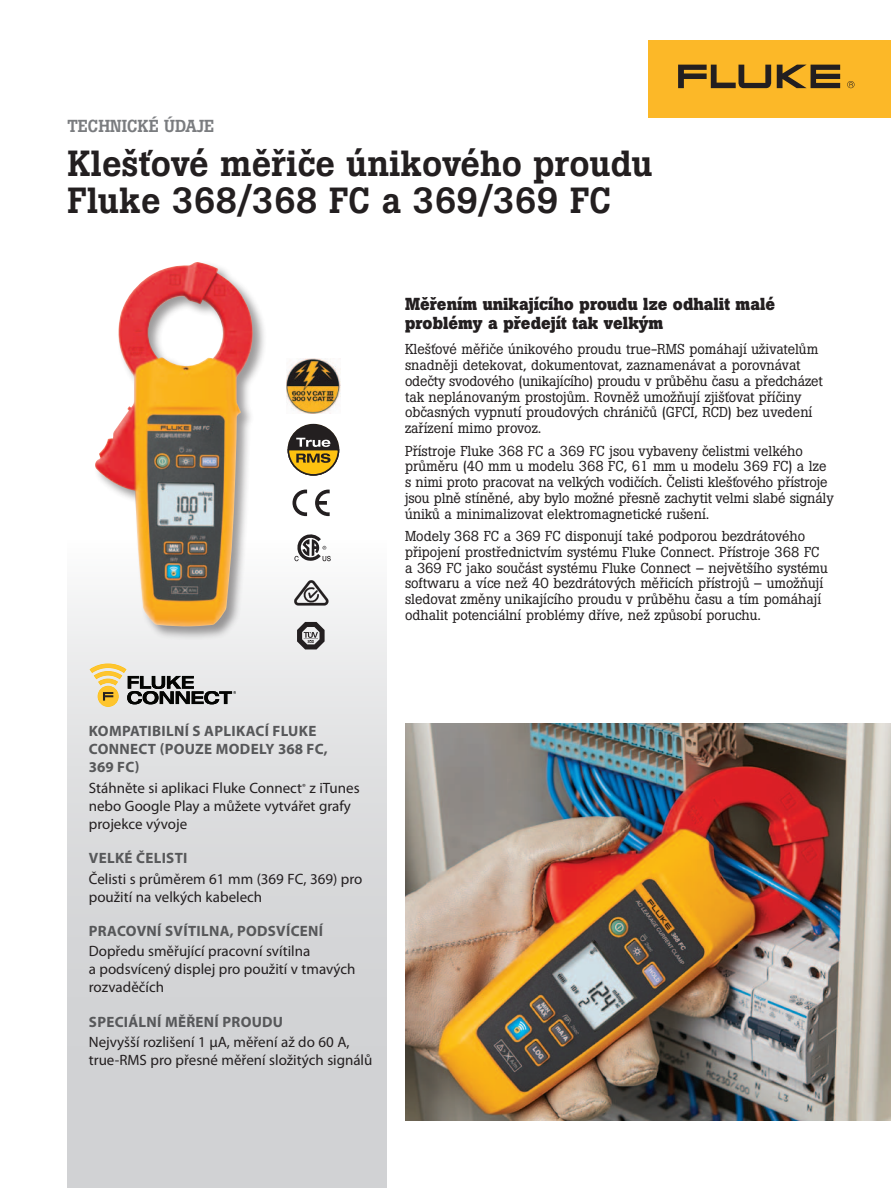
<style>
.page{position:relative;width:891px;height:1188px;background:#fff}
.page>*{position:absolute;margin:0;border:0;box-sizing:border-box;transform-origin:0 0}
.t1{font:500 36px/37.5px "Boton Pro";color:#231f20}
.t2{font:700 17.25px/18.8px "Boton Pro";color:#231f20}
.t3{font:500 17.25px "Boton Pro";color:#7a7c7f}
.t4{font:15px/18px "Myriad Pro";color:#231f20}
.t5{font:700 15px/18px "Myriad Pro";letter-spacing:.02em;color:#57585a}
.t6{font:14.25px/15.8px "Boton Pro";color:#231f20}
</style>
<div class="page">
<div style="left:68px;top:540px;width:319px;height:648px;background:linear-gradient(to bottom,#f2f3f3,#c8c9cc)"></div>
<div style="left:648px;top:40px;width:243px;height:78px;background:#fcb828"></div>
<svg style="left:777px;top:65px;width:63px;height:23px"></svg>
<svg style="left:678px;top:65px;width:93px;height:23px"></svg>
<svg style="left:847px;top:81px;width:8px;height:7px"></svg>
<div style="left:93px;top:261px;width:174px;height:380px;background:#231f20;opacity:.45"></div>
<img style="left:95px;top:262px;width:160px;height:365px">
<svg style="left:294px;top:534px;width:37px;height:27px"></svg>
<svg style="left:293px;top:490px;width:14px;height:26px"></svg>
<svg style="left:315px;top:490px;width:15px;height:26px"></svg>
<svg style="left:294px;top:580px;width:35px;height:26px"></svg>
<svg style="left:297px;top:622px;width:28px;height:27px"></svg>
<div style="left:288px;top:425px;width:51px;height:50px;background:#231f20;border-radius:50%"></div>
<svg style="left:287px;top:438px;width:53px;height:38px"></svg>
<div style="left:98px;top:686px;width:20px;height:21px;background:#fcc429;border:1px solid #fdc215;border-radius:50%"></div>
<div style="left:98px;top:686px;width:20px;height:20px;background:#fec52e;border-radius:50%"></div>
<svg style="left:90px;top:664px;width:146px;height:40px;background:#b6b09f"></svg>
<img style="left:405px;top:724px;width:486px;height:396px">
<img style="left:286px;top:359px;width:54px;height:54px">
<p class="t3" style="left:68px;top:115px;width:148px">TECHNICKÉ ÚDAJE</p>
<h1 class="t1" style="left:68px;top:144px;width:587px">Klešťové měřiče únikového proudu<br>Fluke 368/368 FC a 369/369 FC</h1>
<p class="t2" style="left:405px;top:295px;width:372px">Měřením unikajícího proudu lze odhalit malé problémy a předejít tak velkým</p>
<p class="t6" style="left:405px;top:342px;width:419px">Klešťové měřiče únikového proudu true-RMS pomáhají uživatelům snadněji detekovat, dokumentovat, zaznamenávat a porovnávat odečty svodového (unikajícího) proudu v průběhu času a předcházet tak neplánovaným prostojům. Rovněž umožňují zjišťovat příčiny občasných vypnutí proudových chráničů (GFCI, RCD) bez uvedení zařízení mimo provoz.</p>
<p class="t6" style="left:405px;top:443px;width:430px">Přístroje Fluke 368 FC a 369 FC jsou vybaveny čelistmi velkého průměru (40 mm u modelu 368 FC, 61 mm u modelu 369 FC) a lze s nimi proto pracovat na velkých vodičích. Čelisti klešťového přístroje jsou plně stíněné, aby bylo možné přesně zachytit velmi slabé signály úniků a minimalizovat elektromagnetické rušení.</p>
<p class="t6" style="left:405px;top:528px;width:424px">Modely 368 FC a 369 FC disponují také podporou bezdrátového připojení prostřednictvím systému Fluke Connect. Přístroje 368 FC a 369 FC jako součást systému Fluke Connect – největšího systému softwaru a více než 40 bezdrátových měřicích přístrojů – umožňují sledovat změny unikajícího proudu v průběhu času a tím pomáhají odhalit potenciální problémy dříve, než způsobí poruchu.</p>
<p class="t5" style="left:89px;top:721px;width:240px">KOMPATIBILNÍ S APLIKACÍ FLUKE<br>CONNECT (POUZE MODELY 368 FC,<br>369 FC)</p>
<p class="t4" style="left:89px;top:778px;width:272px">Stáhněte si aplikaci Fluke Connect<sup>®</sup> z iTunes nebo Google Play a můžete vytvářet grafy projekce vývoje</p>
<p class="t5" style="left:89px;top:848px;width:65px">VELKÉ ČELISTI</p>
<p class="t4" style="left:89px;top:869px;width:275px">Čelisti s průměrem 61 mm (369 FC, 369) pro použití na velkých kabelech</p>
<p class="t5" style="left:89px;top:921px;width:29px">PRACO</p>
<p class="t5" style="left:137px;top:921px;width:56px">VNÍ SVÍTILNA</p>
<p class="t5" style="left:230px;top:921px;width:18px">, PODS</p>
<p class="t5" style="left:276px;top:921px;width:19px">VÍCENÍ</p>
<p class="t4" style="left:89px;top:942px;width:268px">Dopředu směřující pracovní svítilna<br>a podsvícený displej pro použití v tmavých rozvaděčích</p>
<p class="t5" style="left:89px;top:1012px;width:9px">SPECI</p>
<p class="t5" style="left:129px;top:1012px;width:19px">ÁLNÍ</p>
<p class="t5" style="left:165px;top:1012px;width:40px">MĚŘENÍ</p>
<p class="t5" style="left:223px;top:1012px;width:30px">PROUDU</p>
<p class="t4" style="left:89px;top:1033px;width:285px">Nejvyšší rozlišení 1 μA, měření až do 60 A, true-RMS pro přesné měření složitých signálů</p>
</div>
